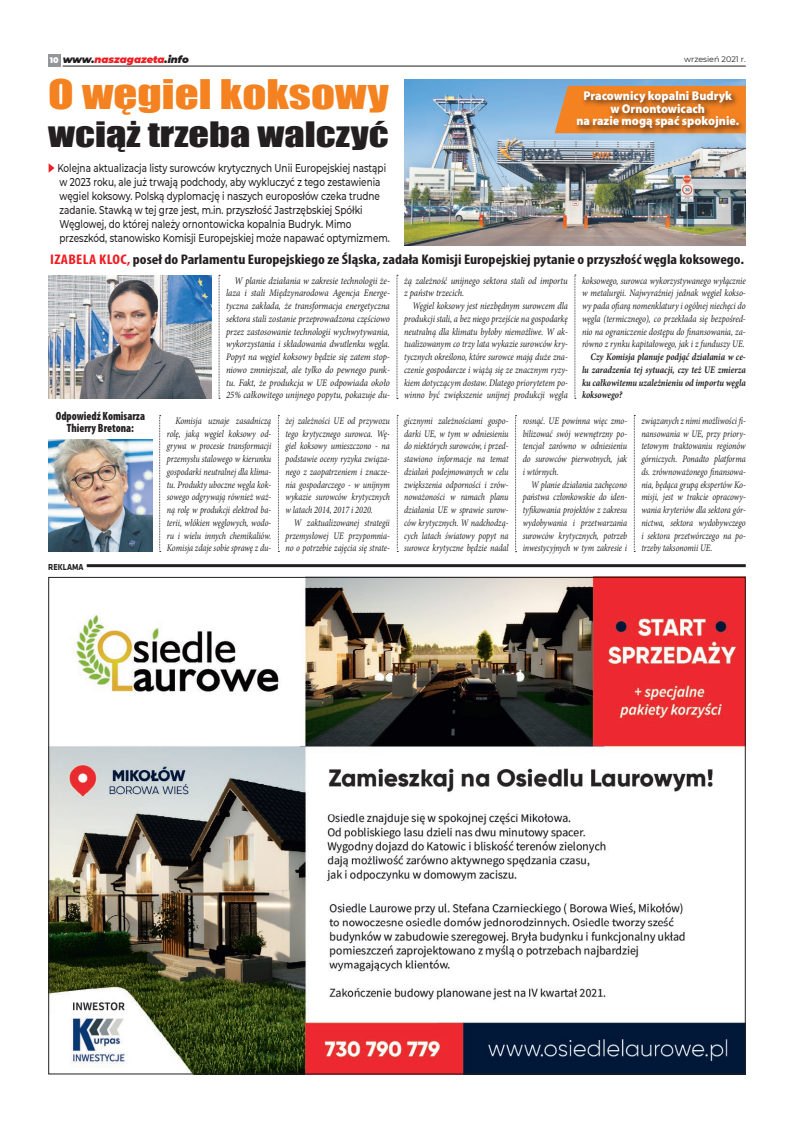
<style>
.page{position:relative;width:794px;height:1134px;background:#fff}
.page>*{position:absolute;margin:0;border:0;box-sizing:border-box;transform-origin:0 0}
.tytul_maly{font:37.5px "Impact";color:#f58220;scale:1.25 1}
.tytul_maly-2{font:32.2px "Impact";color:#231f20;scale:1.25 1}
.Tekst{font:700 condensed 14px "Myriad Pro";color:#231f20;scale:1.12 1}
.Tekst-2{font:900 12.7px "Myriad Pro";color:#fff;scale:.94 1}
.Tekst-3{font:900 condensed 12px/12px "Myriad Pro";color:#231f20;text-align:center;scale:.93 1}
.Tekst-4{font:500 11.3px/14.1px "Montserrat";color:#231f20;scale:.79 1}
.Tekst-5{font:italic 10px/12.8px "Minion Pro";letter-spacing:-.005em;color:#231f20;text-align:justify;scale:.82 1}
.Tekst-6{font:italic 10px/12.8px "Minion Pro";letter-spacing:-.005em;color:#231f20;text-align:justify;scale:.84 1}
.Tekst-7{font:italic 10px/12.8px "Minion Pro";letter-spacing:-.005em;color:#231f20;text-align:justify;scale:.87 1}
.Tekst-8{font:italic 700 10px/12.8px "Minion Pro";color:#231f20;text-align:justify;scale:.85 1}
.tekst{font:italic 900 10px "Montserrat";color:#ee1d23}
.tekst-2{font:700 9px "Klavika";color:#231f20;scale:.9 1}
.t1{font:8px "Montserrat";color:#231f20}
.tekst-3{font:900 8px "Montserrat";color:#fff}
.s1{color:#231f20}
.s2{color:#ee1d23}
</style>
<div class="page">
<img style="left:50px;top:579px;width:694px;height:493px">
<div style="left:48px;top:54px;width:12px;height:12px;background:#939598"></div>
<hr style="left:63px;top:66px;width:683px;height:1px;background:#231f20">
<hr style="left:87px;top:564px;width:659px;height:3px;background:#231f20">
<img style="left:48px;top:275px;width:164px;height:124px">
<img style="left:48px;top:440px;width:105px;height:112px">
<svg style="left:219px;top:275px;width:1px;height:124px"></svg>
<svg style="left:397px;top:275px;width:1px;height:124px"></svg>
<svg style="left:574px;top:275px;width:2px;height:124px"></svg>
<svg style="left:159px;top:415px;width:2px;height:137px"></svg>
<svg style="left:278px;top:415px;width:1px;height:137px"></svg>
<svg style="left:397px;top:415px;width:1px;height:137px"></svg>
<svg style="left:515px;top:415px;width:1px;height:137px"></svg>
<svg style="left:634px;top:415px;width:1px;height:137px"></svg>
<img style="left:404px;top:79px;width:342px;height:166px">
<svg style="left:554px;top:86px;width:192px;height:47px"></svg>
<div style="left:574px;top:89px;width:173px;height:47px;background:#231f20;opacity:.75"></div>
<p class="tekst-3" style="left:50px;top:54px;width:10px">10</p>
<p class="tekst" style="left:63px;top:52px;width:128px"><span class="s1">www.</span>naszagazeta<span class="s1">.info</span></p>
<p class="t1" style="left:684px;top:54px;width:63px">wrzesień 2021 r.</p>
<p class="tytul_maly" style="left:48px;top:65px;width:274px">O węgiel koksowy</p>
<p class="tytul_maly-2" style="left:48px;top:109px;width:274px">wciąż trzeba walczyć</p>
<p class="Tekst-4" style="left:60px;top:160px;width:419px;text-indent:-11px"><span class="s2">◆</span> Kolejna aktualizacja listy surowców krytycznych Unii Europejskiej nastąpi w 2023 roku, ale już trwają podchody, aby wykluczyć z tego zestawienia węgiel koksowy. Polską dyplomację i naszych europosłów czeka trudne zadanie. Stawką w tej grze jest, m.in. przyszłość Jastrzębskiej Spółki Węglowej, do której należy ornontowicka kopalnia Budryk. Mimo przeszkód, stanowisko Komisji Europejskiej może napawać optymizmem.</p>
<p class="Tekst-2" style="left:583px;top:87px;width:159px">Pracownicy kopalni Budryk</p>
<p class="Tekst-2" style="left:610px;top:100px;width:102px">w Ornontowicach</p>
<p class="Tekst-2" style="left:576px;top:113px;width:175px">na razie mogą spać spokojnie.</p>
<p class="Tekst" style="left:50px;top:251px;width:621px"><span class="s2">IZABELA KLOC,</span> poseł do Parlamentu Europejskiego ze Śląska, zadała Komisji Europejskiej pytanie o przyszłość węgla koksowego.</p>
<p class="Tekst-7" style="left:226px;top:274px;width:190px;text-indent:9px">W planie działania w zakresie technologii że&shy;laza i stali Międzynarodowa Agencja Energe&shy;tyczna zakłada, że transformacja energetyczna sektora stali zostanie przeprowadzona częściowo przez zastosowanie technologii wychwytywania, wykorzystania i składowania dwutlenku węgla.<br>Popyt na węgiel koksowy będzie się zatem stop&shy;niowo zmniejszał, ale tylko do pewnego punk&shy;tu. Fakt, że produkcja w UE odpowiada około 25% całkowitego unijnego popytu, pokazuje du-</p>
<p class="Tekst-7" style="left:404px;top:274px;width:190px">żą zależność unijnego sektora stali od importu z państw trzecich.</p>
<p class="Tekst-6" style="left:404px;top:299px;width:196px;text-indent:9px">Węgiel koksowy jest niezbędnym surowcem dla produkcji stali, a bez niego przejście na gospodarkę neutralną dla klimatu byłoby niemożliwe. W ak&shy;tualizowanym co trzy lata wykazie surowców kry&shy;tycznych określono, które surowce mają duże zna&shy;czenie gospodarcze i wiążą się ze znacznym ryzy&shy;kiem dotyczącym dostaw. Dlatego priorytetem po&shy;winno być zwiększenie unijnej produkcji węgla</p>
<p class="Tekst-6" style="left:582px;top:274px;width:196px">koksowego, surowca wykorzystywanego wyłącznie w metalurgii. Najwyraźniej jednak węgiel kokso&shy;wy pada ofiarą nomenklatury i ogólnej niechęci do węgla (termicznego), co przekłada się bezpośred&shy;nio na ograniczenie dostępu do finansowania, za&shy;równo z rynku kapitałowego, jak i z funduszy UE.</p>
<p class="Tekst-8" style="left:582px;top:350px;width:194px;text-indent:9px">Czy Komisja planuje podjąć działania w ce&shy;lu zaradzenia tej sytuacji, czy też UE zmierza ku całkowitemu uzależnieniu od importu węgla koksowego?</p>
<p class="Tekst-3" style="left:56px;top:410px;width:97px">Odpowiedź Komisarza<br>Thierry Bretona:</p>
<p class="Tekst-5" style="left:167px;top:414px;width:129px;text-indent:9px">Komisja uznaje zasadniczą rolę, jaką węgiel koksowy od&shy;grywa w procesie transformacji przemysłu stalowego w kierunku gospodarki neutralnej dla klima&shy;tu. Produkty uboczne węgla kok&shy;sowego odgrywają również waż&shy;ną rolę w produkcji elektrod ba&shy;terii, włókien węglowych, wodo&shy;ru i wielu innych chemikaliów.<br>Komisja zdaje sobie sprawę z du-</p>
<p class="Tekst-5" style="left:285px;top:414px;width:129px">żej zależności UE od przywozu tego krytycznego surowca. Wę&shy;giel koksowy umieszczono - na podstawie oceny ryzyka związa&shy;nego z zaopatrzeniem i znacze&shy;nia gospodarczego - w unijnym wykazie surowców krytycznych w latach 2014, 2017 i 2020.</p>
<p class="Tekst-5" style="left:285px;top:516px;width:129px;text-indent:9px">W zaktualizowanej strategii przemysłowej UE przypomnia&shy;no o potrzebie zajęcia się strate-</p>
<p class="tekst-2" style="left:48px;top:562px;width:41px">REKLAMA</p>
<p class="Tekst-5" style="left:404px;top:414px;width:129px">gicznymi zależnościami gospo&shy;darki UE, w tym w odniesieniu do niektórych surowców, i przed&shy;stawiono informacje na temat działań podejmowanych w celu zwiększenia odporności i zrów&shy;noważoności w ramach planu działania UE w sprawie surow&shy;ców krytycznych. W nadchodzą&shy;cych latach światowy popyt na surowce krytyczne będzie nadal</p>
<p class="Tekst-5" style="left:523px;top:414px;width:129px">rosnąć. UE powinna więc zmo&shy;bilizować swój wewnętrzny po&shy;tencjał zarówno w odniesieniu do surowców pierwotnych, jak i wtórnych.</p>
<p class="Tekst-5" style="left:523px;top:478px;width:129px;text-indent:9px">W planie działania zachęcono państwa członkowskie do iden&shy;tyfikowania projektów z zakresu wydobywania i przetwarzania surowców krytycznych, potrzeb inwestycyjnych w tym zakresie i</p>
<p class="Tekst-5" style="left:641px;top:414px;width:129px">związanych z nimi możliwości fi&shy;nansowania w UE, przy priory&shy;tetowym traktowaniu regionów górniczych. Ponadto platforma ds. zrównoważonego finansowa&shy;nia, będąca grupą ekspertów Ko&shy;misji, jest w trakcie opracowy&shy;wania kryteriów dla sektora gór&shy;nictwa, sektora wydobywczego i sektora przetwórczego na po&shy;trzeby taksonomii UE.</p>
</div>
